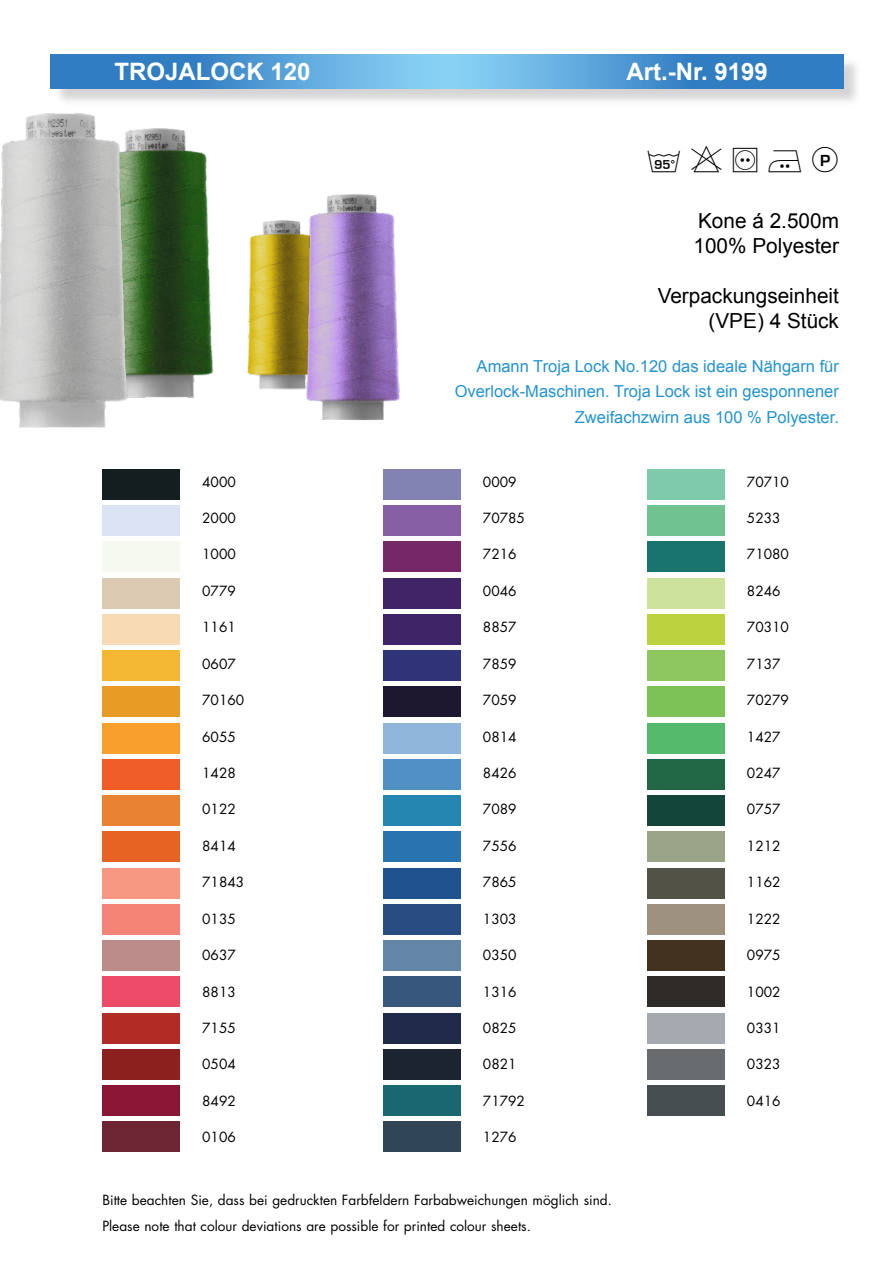
<style>
.page{position:relative;width:893px;height:1263px;background:#fff}
.page>*{position:absolute;margin:0;border:0;box-sizing:border-box;transform-origin:0 0}
.t1{font:700 24px "Arial";color:#fff}
.t2{font:20.7px/24.9px "Arial";color:#000}
.t3{font:16.5px/25.5px "Arial";color:#2493cf;text-align:right}
.t4{font:13.65px/25.8px "Futura";color:#000}
</style>
<div class="page">
<div style="left:53px;top:56px;width:808px;height:51px;background:#000;opacity:.17"></div>
<svg style="left:51px;top:54px;width:792px;height:34px;background:#4f9bd3"></svg>
<div style="left:647px;top:469px;width:77px;height:31px;background:#7fcaab"></div>
<div style="left:647px;top:650px;width:77px;height:31px;background:#8dc75d"></div>
<div style="left:647px;top:940px;width:77px;height:31px;background:#433220"></div>
<div style="left:647px;top:505px;width:77px;height:31px;background:#70c390"></div>
<div style="left:647px;top:686px;width:77px;height:31px;background:#7cc256"></div>
<div style="left:647px;top:976px;width:77px;height:31px;background:#2f2c28"></div>
<div style="left:647px;top:541px;width:77px;height:31px;background:#19746e"></div>
<div style="left:647px;top:831px;width:77px;height:31px;background:#99a488"></div>
<div style="left:647px;top:723px;width:77px;height:30px;background:#55ba6b"></div>
<div style="left:647px;top:1012px;width:77px;height:31px;background:#a4aaaf"></div>
<div style="left:647px;top:578px;width:77px;height:30px;background:#cde29d"></div>
<div style="left:647px;top:868px;width:77px;height:30px;background:#525247"></div>
<div style="left:647px;top:759px;width:77px;height:31px;background:#216745"></div>
<div style="left:647px;top:1049px;width:77px;height:30px;background:#686c6f"></div>
<div style="left:647px;top:614px;width:77px;height:31px;background:#bcd13e"></div>
<div style="left:647px;top:904px;width:77px;height:31px;background:#9f9180"></div>
<div style="left:647px;top:795px;width:77px;height:31px;background:#14453a"></div>
<div style="left:647px;top:1085px;width:77px;height:31px;background:#464e4f"></div>
<div style="left:102px;top:469px;width:78px;height:31px;background:#151e1f"></div>
<div style="left:102px;top:650px;width:78px;height:31px;background:#f4b733"></div>
<div style="left:102px;top:940px;width:78px;height:31px;background:#bb8c89"></div>
<div style="left:102px;top:505px;width:78px;height:31px;background:#dbe3f4"></div>
<div style="left:102px;top:686px;width:78px;height:31px;background:#e99c25"></div>
<div style="left:102px;top:976px;width:78px;height:31px;background:#ee4b69"></div>
<div style="left:102px;top:541px;width:78px;height:31px;background:#f5f9f0"></div>
<div style="left:102px;top:831px;width:78px;height:31px;background:#e66324"></div>
<div style="left:102px;top:723px;width:78px;height:30px;background:#f99f2c"></div>
<div style="left:102px;top:1012px;width:78px;height:31px;background:#b12c24"></div>
<div style="left:102px;top:578px;width:78px;height:30px;background:#dbc9b2"></div>
<div style="left:102px;top:868px;width:78px;height:30px;background:#f69980"></div>
<div style="left:102px;top:759px;width:78px;height:31px;background:#f15d29"></div>
<div style="left:102px;top:1049px;width:78px;height:30px;background:#8c201f"></div>
<div style="left:102px;top:614px;width:78px;height:31px;background:#f5dab4"></div>
<div style="left:102px;top:904px;width:78px;height:31px;background:#f48576"></div>
<div style="left:102px;top:795px;width:78px;height:31px;background:#e98332"></div>
<div style="left:102px;top:1085px;width:78px;height:31px;background:#8a1535"></div>
<div style="left:102px;top:1121px;width:78px;height:31px;background:#6d2433"></div>
<div style="left:383px;top:469px;width:77px;height:31px;background:#8283b2"></div>
<div style="left:383px;top:650px;width:77px;height:31px;background:#2f3479"></div>
<div style="left:383px;top:940px;width:77px;height:31px;background:#6487a8"></div>
<div style="left:383px;top:505px;width:77px;height:31px;background:#875fa5"></div>
<div style="left:383px;top:686px;width:77px;height:31px;background:#1d1730"></div>
<div style="left:383px;top:976px;width:77px;height:31px;background:#37577c"></div>
<div style="left:383px;top:541px;width:77px;height:31px;background:#752768"></div>
<div style="left:383px;top:831px;width:77px;height:31px;background:#2774af"></div>
<div style="left:383px;top:723px;width:77px;height:30px;background:#90b6dc"></div>
<div style="left:383px;top:1012px;width:77px;height:31px;background:#1e2a47"></div>
<div style="left:383px;top:578px;width:77px;height:30px;background:#412467"></div>
<div style="left:383px;top:868px;width:77px;height:30px;background:#205290"></div>
<div style="left:383px;top:759px;width:77px;height:31px;background:#5190c5"></div>
<div style="left:383px;top:1049px;width:77px;height:30px;background:#1c2431"></div>
<div style="left:383px;top:614px;width:77px;height:31px;background:#3e2567"></div>
<div style="left:383px;top:904px;width:77px;height:31px;background:#274d83"></div>
<div style="left:383px;top:795px;width:77px;height:31px;background:#2587b1"></div>
<div style="left:383px;top:1085px;width:77px;height:31px;background:#1a6771"></div>
<div style="left:383px;top:1121px;width:77px;height:31px;background:#304656"></div>
<img style="left:132px;top:128px;width:82px;height:270px">
<img style="left:247px;top:220px;width:56px;height:170px">
<img style="left:0;top:113px;width:132px;height:315px">
<img style="left:303px;top:194px;width:97px;height:226px">
<h1 class="t1" style="left:115px;top:58px;width:198px">TROJALOCK 120</h1>
<h1 class="t1" style="left:626px;top:58px;width:143px">Art.-Nr. 9199</h1>
<p class="t4" style="left:202px;top:468px;width:35px">4000</p>
<p class="t4" style="left:202px;top:505px;width:35px">2000</p>
<p class="t4" style="left:202px;top:541px;width:35px">1000</p>
<p class="t4" style="left:202px;top:578px;width:35px">0779</p>
<p class="t4" style="left:202px;top:614px;width:35px">1161</p>
<p class="t4" style="left:202px;top:651px;width:35px">0607</p>
<p class="t4" style="left:202px;top:687px;width:44px">70160</p>
<p class="t4" style="left:202px;top:723px;width:35px">6055</p>
<p class="t4" style="left:202px;top:760px;width:35px">1428</p>
<p class="t4" style="left:202px;top:796px;width:35px">0122</p>
<p class="t4" style="left:202px;top:833px;width:35px">8414</p>
<p class="t4" style="left:202px;top:869px;width:44px">71843</p>
<p class="t4" style="left:202px;top:906px;width:35px">0135</p>
<p class="t4" style="left:202px;top:942px;width:35px">0637</p>
<p class="t4" style="left:202px;top:978px;width:35px">8813</p>
<p class="t4" style="left:202px;top:1015px;width:35px">7155</p>
<p class="t4" style="left:202px;top:1051px;width:35px">0504</p>
<p class="t4" style="left:202px;top:1088px;width:35px">8492</p>
<p class="t4" style="left:202px;top:1124px;width:35px">0106</p>
<h2 class="t2" style="left:693px;top:208px;width:147px">Kone á 2.500m<br>100% Polyester</h2>
<h2 class="t2" style="left:658px;top:283px;width:183px;text-align:right">Verpackungseinheit (VPE) 4 Stück</h2>
<p class="t3" style="left:455px;top:353px;width:386px">Amann Troja Lock No.120 das ideale Nähgarn für<br>Overlock-Maschinen. Troja Lock ist ein gesponnener<br>Zweifachzwirn aus 100 % Polyester.</p>
<p class="t4" style="left:483px;top:468px;width:35px">0009</p>
<p class="t4" style="left:483px;top:505px;width:44px">70785</p>
<p class="t4" style="left:483px;top:541px;width:35px">7216</p>
<p class="t4" style="left:483px;top:578px;width:35px">0046</p>
<p class="t4" style="left:483px;top:614px;width:35px">8857</p>
<p class="t4" style="left:483px;top:651px;width:35px">7859</p>
<p class="t4" style="left:483px;top:687px;width:35px">7059</p>
<p class="t4" style="left:483px;top:723px;width:35px">0814</p>
<p class="t4" style="left:483px;top:760px;width:35px">8426</p>
<p class="t4" style="left:483px;top:796px;width:35px">7089</p>
<p class="t4" style="left:483px;top:833px;width:35px">7556</p>
<p class="t4" style="left:483px;top:869px;width:35px">7865</p>
<p class="t4" style="left:483px;top:906px;width:35px">1303</p>
<p class="t4" style="left:483px;top:942px;width:35px">0350</p>
<p class="t4" style="left:483px;top:978px;width:35px">1316</p>
<p class="t4" style="left:483px;top:1015px;width:35px">0825</p>
<p class="t4" style="left:483px;top:1051px;width:35px">0821</p>
<p class="t4" style="left:483px;top:1088px;width:44px">71792</p>
<p class="t4" style="left:483px;top:1124px;width:35px">1276</p>
<p class="t4" style="left:747px;top:468px;width:44px">70710</p>
<p class="t4" style="left:747px;top:505px;width:35px">5233</p>
<p class="t4" style="left:747px;top:541px;width:44px">71080</p>
<p class="t4" style="left:747px;top:578px;width:35px">8246</p>
<p class="t4" style="left:747px;top:614px;width:44px">70310</p>
<p class="t4" style="left:747px;top:651px;width:35px">7137</p>
<p class="t4" style="left:747px;top:687px;width:44px">70279</p>
<p class="t4" style="left:747px;top:723px;width:35px">1427</p>
<p class="t4" style="left:747px;top:760px;width:35px">0247</p>
<p class="t4" style="left:747px;top:796px;width:35px">0757</p>
<p class="t4" style="left:747px;top:833px;width:35px">1212</p>
<p class="t4" style="left:747px;top:869px;width:35px">1162</p>
<p class="t4" style="left:747px;top:906px;width:35px">1222</p>
<p class="t4" style="left:747px;top:942px;width:35px">0975</p>
<p class="t4" style="left:747px;top:978px;width:35px">1002</p>
<p class="t4" style="left:747px;top:1015px;width:35px">0331</p>
<p class="t4" style="left:747px;top:1051px;width:35px">0323</p>
<p class="t4" style="left:747px;top:1088px;width:35px">0416</p>
<p class="t4" style="left:102px;top:1187px;width:511px">Bitte beachten Sie, dass bei gedruckten Farbfeldern Farbabweichungen möglich sind.<br>Please note that colour deviations are possible for printed colour sheets.</p>
</div>
